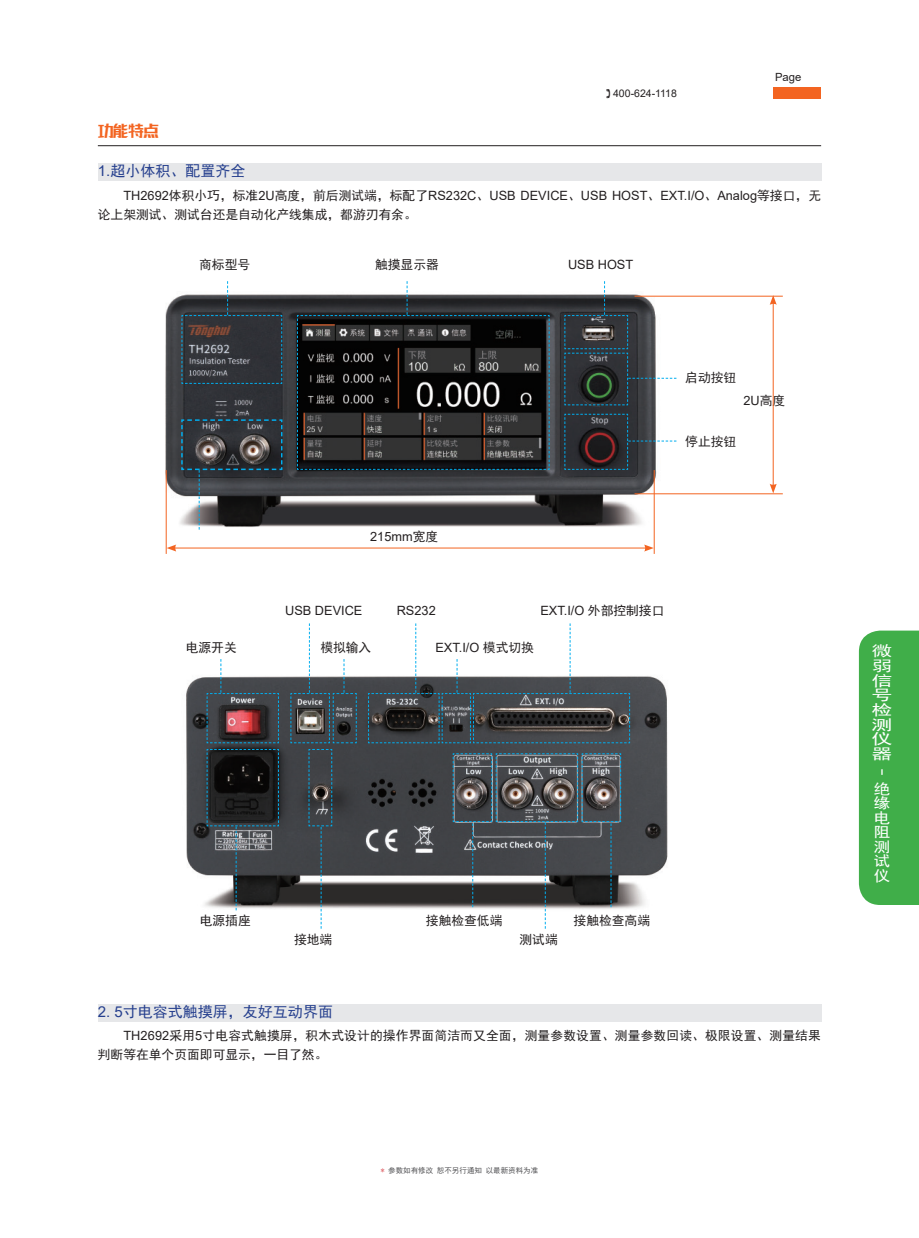
<style>
.page{position:relative;width:919px;height:1238px;background:#fff}
.page>*{position:absolute;margin:0;border:0;box-sizing:border-box;transform-origin:0 0}
.t1{font:21px "Sim Hei";color:#fff;scale:.6 1}
.t2{font:15px "Sim Hei";color:#253f8e}
.t3{font:14.7px/14.7px "Sim Hei";color:#fff;text-align:justify;scale:1.43 1}
.t4{font:14.55px/14.5px "Sim Hei";color:#fff;text-align:justify;scale:1.14 1}
.t5{font:14.25px "lianmengqiyilushuaizhengruiheiti";color:#f36421}
.t6{font:12.75px/18.8px "Sim Hei";color:#231f20}
.t7{font:12.75px "Arial";color:#231f20}
.t8{font:11.25px "Arial";color:#231f20}
.t9{font:10.5px "Arial";color:#231f20}
.t10{font:7.5px "Sim Hei";color:#535355}
.s1{font-family:"Arial"}
.s2{font-family:"Sim Hei"}
.s3{font-family:"Sim Sun";color:#d1232a}
</style>
<div class="page">
<img style="left:165px;top:294px;width:530px;height:260px">
<img style="left:186px;top:676px;width:482px;height:253px">
<svg style="left:858px;top:630px;width:60px;height:275px;background:#4db356"></svg>
<div style="left:773px;top:87px;width:48px;height:11px;background:#f36421"></div>
<hr style="left:98px;top:145px;width:723px;height:1px;background:#231f20">
<div style="left:98px;top:163px;width:723px;height:18px;background:#e6e7e9"></div>
<div style="left:98px;top:1003px;width:723px;height:18px;background:#e6e7e9"></div>
<svg style="left:181px;top:281px;width:101px;height:103px;background:#52555a"></svg>
<svg style="left:206px;top:659px;width:73px;height:251px;background:#515054"></svg>
<svg style="left:290px;top:623px;width:67px;height:305px"></svg>
<svg style="left:452px;top:752px;width:169px;height:176px;background:#66696c"></svg>
<svg style="left:367px;top:623px;width:263px;height:120px"></svg>
<svg style="left:180px;top:418px;width:103px;height:111px;background:#494c50"></svg>
<hr style="left:166px;top:470px;width:1px;height:84px;background:#f36421">
<hr style="left:772px;top:302px;width:1px;height:184px;background:#f36421">
<svg style="left:769px;top:483px;width:7px;height:10px"></svg>
<svg style="left:769px;top:295px;width:7px;height:10px"></svg>
<hr style="left:653px;top:470px;width:1px;height:84px;background:#f36421">
<hr style="left:634px;top:296px;width:148px;height:1px;background:#f36421">
<hr style="left:634px;top:493px;width:148px;height:1px;background:#f36421">
<hr style="left:174px;top:547px;width:472px;height:1px;background:#f36421">
<svg style="left:644px;top:544px;width:9px;height:7px"></svg>
<svg style="left:167px;top:544px;width:9px;height:7px"></svg>
<svg style="left:564px;top:413px;width:112px;height:57px"></svg>
<svg style="left:296px;top:281px;width:254px;height:189px;background:#373738"></svg>
<svg style="left:564px;top:281px;width:112px;height:124px"></svg>
<p class="t5" style="left:98px;top:123px;width:62px">功能特点</p>
<p class="t2" style="left:98px;top:163px;width:149px"><span class="s1">1.</span>超小体积、配置齐全</p>
<p class="t9" style="left:613px;top:86px;width:65px">400-624-1118</p>
<p class="t8" style="left:775px;top:69px;width:28px">Page</p>
<p class="t6" style="left:98px;top:186px;width:724px;text-indent:26px"><span class="s1">TH2692</span>体积小巧，标准<span class="s1">2U</span>高度，前后测试端，标配了<span class="s1">RS232C</span>、<span class="s1">USB DEVICE</span>、<span class="s1">USB HOST</span>、<span class="s1">EXT.I/O</span>、<span class="s1">Analog</span>等接口，无论上架测试、测试台还是自动化产线集成，都游刃有余。</p>
<p class="t6" style="left:199px;top:255px;width:52px">商标型号</p>
<p class="t6" style="left:375px;top:255px;width:65px">触摸显示器</p>
<p class="t7" style="left:568px;top:255px;width:67px">USB HOST</p>
<p class="t6" style="left:186px;top:638px;width:52px">电源开关</p>
<p class="t6" style="left:685px;top:368px;width:52px">启动按钮</p>
<p class="t7" style="left:743px;top:392px;width:43px">2U<span class="s2">高度</span></p>
<p class="t6" style="left:685px;top:432px;width:52px">停止按钮</p>
<p class="t7" style="left:370px;top:527px;width:70px">215mm<span class="s2">宽度</span></p>
<p class="t7" style="left:285px;top:601px;width:79px">USB DEVICE</p>
<p class="t7" style="left:397px;top:601px;width:40px">RS232</p>
<p class="t7" style="left:540px;top:601px;width:125px">EXT.I/O <span class="s2">外部控制接口</span></p>
<p class="t6" style="left:320px;top:638px;width:52px">模拟输入</p>
<p class="t7" style="left:435px;top:638px;width:100px">EXT.I/O <span class="s2">模式切换</span></p>
<p class="t6" style="left:200px;top:910px;width:52px">电源插座</p>
<p class="t6" style="left:426px;top:910px;width:78px">接触检查低端</p>
<p class="t6" style="left:573px;top:910px;width:78px">接触检查高端</p>
<p class="t6" style="left:294px;top:930px;width:40px">接地端</p>
<p class="t6" style="left:519px;top:930px;width:40px">测试端</p>
<p class="t2" style="left:98px;top:1003px;width:237px"><span class="s1">2. 5</span>寸电容式触摸屏，友好互动界面</p>
<p class="t6" style="left:98px;top:1026px;width:724px;text-indent:26px"><span class="s1">TH2692</span>采用<span class="s1">5</span>寸电容式触摸屏，积木式设计的操作界面简洁而又全面，测量参数设置、测量参数回读、极限设置、测量结果判断等在单个页面即可显示，一目了然。</p>
<p class="t10" style="left:380px;top:1166px;width:159px"><span class="s3">*</span> 参数如有修改 恕不另行通知 以最新资料为准</p>
<p class="t3" style="left:871px;top:643px;width:16px">微弱信号检测仪器</p>
<h1 class="t1" style="left:892px;top:768px;width:12px;rotate:90deg">-</h1>
<p class="t4" style="left:873px;top:781px;width:15px">绝缘电阻测试仪</p>
</div>
